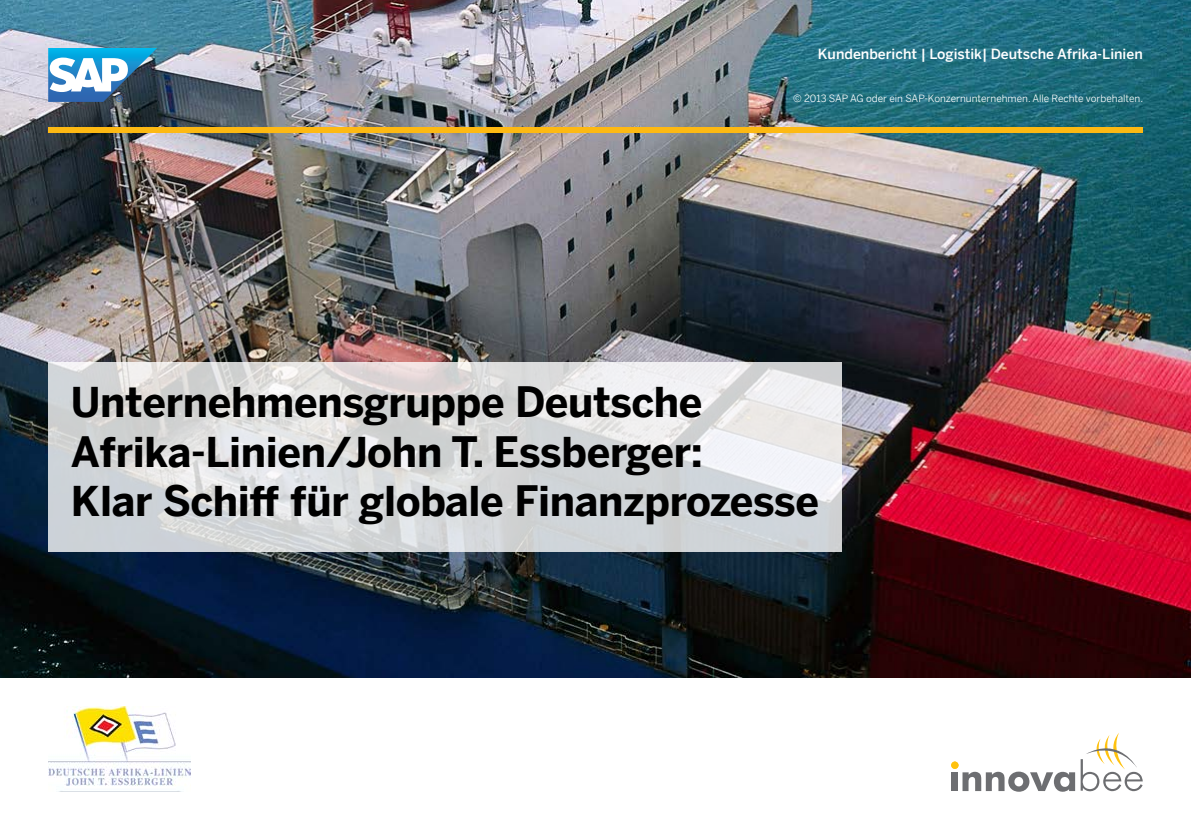
<style>
.page{position:relative;width:1191px;height:840px;background:#fff}
.page>*{position:absolute;margin:0;border:0;box-sizing:border-box;transform-origin:0 0}
.t1{font:700 41px/49px "Benton Sans";letter-spacing:-.01em;color:#000}
.t2{font:500 14px "Benton Sans";color:#fff}
.t3{font:10px "Benton Sans";color:#fff}
</style>
<div class="page">
<img style="left:0;top:0;width:1191px;height:677px">
<svg style="left:48px;top:362px;width:794px;height:189px;background:#dbdcde"></svg>
<svg style="left:48px;top:48px;width:109px;height:54px"></svg>
<div style="left:48px;top:127px;width:1094px;height:5px;background:#fdb913"></div>
<svg style="left:951px;top:733px;width:191px;height:58px"></svg>
<img style="left:48px;top:706px;width:143px;height:80px">
<p class="t2" style="left:818px;top:44px;width:326px">Kundenbericht | Logistik| Deutsche Afrika-Linien</p>
<p class="t3" style="left:793px;top:91px;width:351px">© 2013 SAP AG oder ein SAP-Konzernunternehmen. Alle Rechte vorbehalten.</p>
<p class="t1" style="left:71px;top:376px;width:749px">Unternehmensgruppe Deutsche<br>Afrika-Linien/John T. Essberger:<br>Klar Schiff für globale Finanzprozesse</p>
</div>
